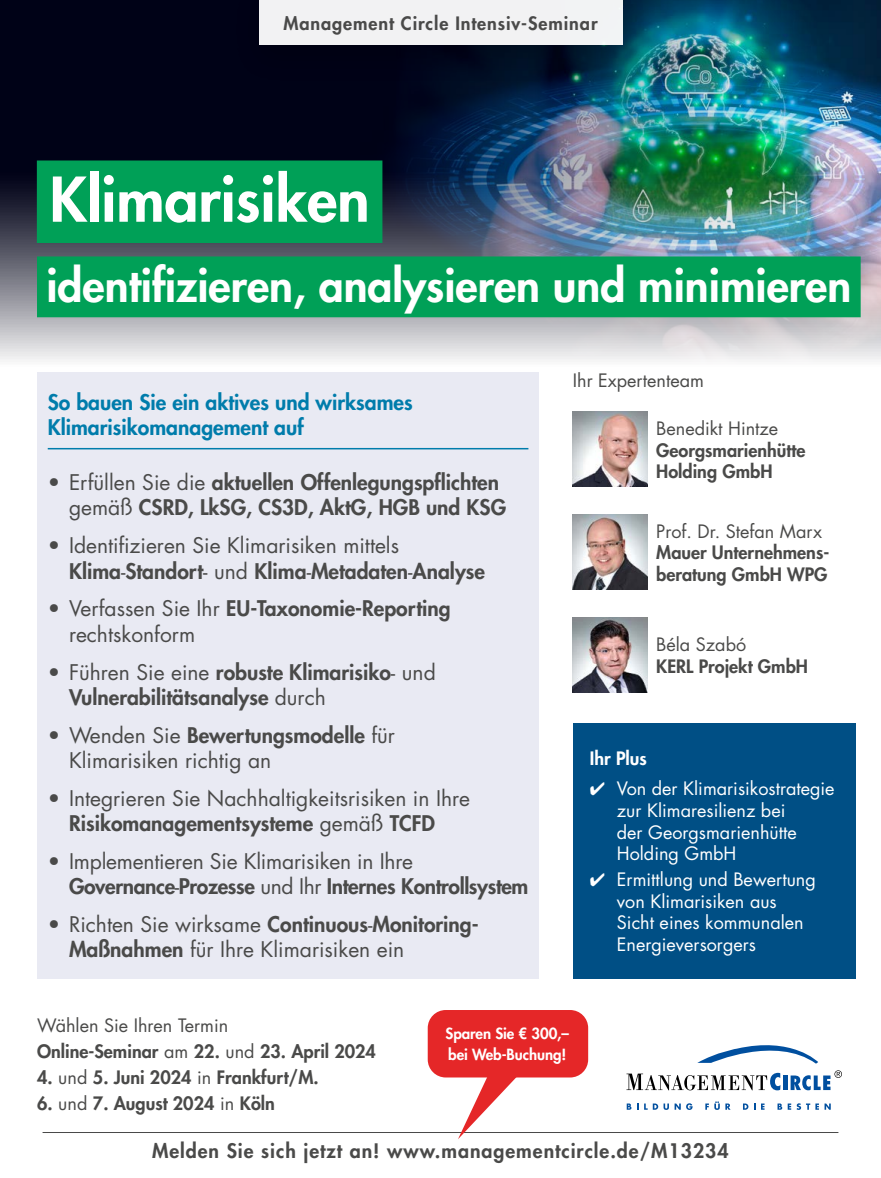
<style>
.page{position:relative;width:881px;height:1178px;background:#fff}
.page>*{position:absolute;margin:0;border:0;box-sizing:border-box;transform-origin:0 0}
.t1{font:800 60px "Futura Std";color:#fff}
.t2{font:800 44.25px "Futura Std";color:#fff}
.t3{font:21px/25.2px "Futura Std";color:#4a4a49}
.t4{font:800 21px/25.2px "Futura Std";color:#4a4a49}
.t5{font:800 21px/25.2px "Futura Std";color:#007cab}
.t6{font:800 19.5px "Futura Std";letter-spacing:.05em;color:#4a4a49}
.t7{font:800 18px/21.6px "Futura Std";color:#4a4a49}
.t8{font:18px/21.6px "Futura Std";color:#fff}
.t9{font:18px "Futura Std";color:#4a4a49}
.t10{font:800 18px "Futura Std";letter-spacing:.05em;color:#4a4a49}
.t11{font:800 18px "Futura Std";color:#fff}
.t12{font:800 15px/21px "Futura Std";letter-spacing:-.005em;color:#fff}
.s1{font-weight:400}
.s2{font-weight:800}
</style>
<div class="page">
<svg style="left:0;top:0;width:312px;height:360px;fill:#000217"></svg>
<img style="left:312px;top:0;width:568px;height:360px">
<svg style="left:626px;top:1103px;width:12px;height:7px"></svg>
<svg style="left:644px;top:1103px;width:24px;height:7px"></svg>
<svg style="left:674px;top:1103px;width:18px;height:7px"></svg>
<svg style="left:705px;top:1103px;width:3px;height:7px"></svg>
<svg style="left:714px;top:1101px;width:5px;height:9px"></svg>
<svg style="left:725px;top:1103px;width:5px;height:7px"></svg>
<svg style="left:743px;top:1103px;width:21px;height:7px"></svg>
<svg style="left:777px;top:1103px;width:13px;height:7px"></svg>
<svg style="left:796px;top:1103px;width:22px;height:7px"></svg>
<svg style="left:824px;top:1103px;width:6px;height:7px"></svg>
<div style="left:782px;top:1075px;width:5px;height:15px;background:#004f9f"></div>
<svg style="left:697px;top:1045px;width:120px;height:18px"></svg>
<svg style="left:626px;top:1073px;width:154px;height:17px"></svg>
<svg style="left:790px;top:1070px;width:51px;height:20px"></svg>
<div style="left:230px;top:0;width:419px;height:86px;background:#000;opacity:.25"></div>
<div style="left:259px;top:0;width:363px;height:45px;background:#f2f2f3"></div>
<div style="left:572px;top:723px;width:283px;height:255px;background:#004f85"></div>
<div style="left:37px;top:372px;width:502px;height:606px;background:#e9eaf3"></div>
<hr style="left:48px;top:448px;width:480px;height:1px;background:#007cab">
<div style="left:37px;top:160px;width:345px;height:83px;background:#00a057"></div>
<div style="left:37px;top:256px;width:823px;height:61px;background:#00a057"></div>
<hr style="left:43px;top:1132px;width:795px;height:1px;background:#4a4a49">
<img style="left:572px;top:617px;width:75px;height:75px">
<img style="left:572px;top:514px;width:75px;height:75px">
<img style="left:572px;top:412px;width:75px;height:75px">
<svg style="left:458px;top:1077px;width:69px;height:62px"></svg>
<div style="left:427px;top:1010px;width:161px;height:67px;background:#e52728;border-radius:18px"></div>
<p class="t10" style="left:283px;top:12px;width:315px">Management Circle Intensiv-Seminar</p>
<h1 class="t1" style="left:50px;top:162px;width:321px">Klimarisiken</h1>
<h2 class="t2" style="left:46px;top:257px;width:806px">identifizieren, analysieren und minimieren</h2>
<p class="t5" style="left:48px;top:390px;width:366px">So bauen Sie ein aktives und wirksames<br>Klimarisikomanagement auf</p>
<p class="t4" style="left:69px;top:470px;width:438px;text-indent:-21px"><span class="s1">• Erfüllen Sie die</span> aktuellen Offenlegungspflichten <span class="s1">gemäß</span> CSRD, LkSG, CS3D, AktG, HGB und KSG</p>
<p class="t3" style="left:69px;top:533px;width:417px;text-indent:-21px">• Identifizieren Sie Klimarisiken mittels<br><span class="s2">Klima</span>-<span class="s2">Standort</span>- und <span class="s2">Klima</span>-<span class="s2">Metadaten</span>-<span class="s2">Analyse</span></p>
<p class="t3" style="left:69px;top:596px;width:383px;text-indent:-21px">• Verfassen Sie Ihr <span class="s2">EU-Taxonomie-Reporting </span>rechtskonform</p>
<p class="t4" style="left:69px;top:659px;width:368px;text-indent:-21px"><span class="s1">• Führen Sie eine</span> robuste Klimarisiko<span class="s1">- und<br></span>Vulnerabilitätsanalyse <span class="s1">durch</span></p>
<p class="t3" style="left:69px;top:723px;width:327px;text-indent:-21px">• Wenden Sie <span class="s2">Bewertungsmodelle</span> für<br>Klimarisiken richtig an</p>
<p class="t3" style="left:69px;top:786px;width:402px;text-indent:-21px">• Integrieren Sie Nachhaltigkeitsrisiken in Ihre<br><span class="s2">Risikomanagementsysteme</span> gemäß <span class="s2">TCFD</span></p>
<p class="t3" style="left:69px;top:849px;width:460px;text-indent:-21px">• Implementieren Sie Klimarisiken in Ihre<br><span class="s2">Governance</span>-<span class="s2">Prozesse</span> und Ihr <span class="s2">Internes Kontrollsystem</span></p>
<p class="t3" style="left:69px;top:912px;width:411px;text-indent:-21px">• Richten Sie wirksame <span class="s2">Continuous</span>-<span class="s2">Monitoring-<br>Maßnahmen</span> für Ihre Klimarisiken ein</p>
<p class="t9" style="left:572px;top:368px;width:133px">Ihr Expertenteam</p>
<p class="t9" style="left:656px;top:417px;width:123px">Benedikt Hintze</p>
<p class="t7" style="left:656px;top:439px;width:151px">Georgsmarienhütte<br>Holding GmbH</p>
<p class="t9" style="left:656px;top:520px;width:167px">Prof. Dr. Stefan Marx</p>
<p class="t7" style="left:656px;top:542px;width:174px">Mauer Unternehmens&shy;beratung GmbH WPG</p>
<p class="t9" style="left:656px;top:633px;width:91px">Béla Szabó</p>
<p class="t7" style="left:656px;top:655px;width:153px">KERL Projekt GmbH</p>
<p class="t11" style="left:589px;top:747px;width:58px">Ihr Plus</p>
<p class="t8" style="left:616px;top:778px;width:219px;text-indent:-27px">✔ Von der Klimarisikostrategie zur Klimaresilienz bei<br>der Georgsmarienhütte<br>Holding GmbH</p>
<p class="t8" style="left:616px;top:869px;width:200px;text-indent:-27px">✔ Ermittlung und Bewertung von Klimarisiken aus<br>Sicht eines kommunalen<br>Energieversorgers</p>
<p class="t7" style="left:37px;top:1013px;width:340px;line-height:25.8px"><span class="s1">Wählen Sie Ihren Termin<br></span>Online-Seminar <span class="s1">am</span> 22. <span class="s1">und</span> 23. April 2024</p>
<p class="t7" style="left:37px;top:1066px;width:283px">4. <span class="s1">und</span> 5. Juni 2024 <span class="s1">in</span> Frankfurt/M.</p>
<p class="t7" style="left:37px;top:1092px;width:239px">6. <span class="s1">und</span> 7. August 2024 <span class="s1">in</span> Köln</p>
<p class="t12" style="left:445px;top:1023px;width:125px">Sparen Sie € 300,– bei Web-Buchung!</p>
<p class="t6" style="left:152px;top:1139px;width:578px">Melden Sie sich jetzt an! www.managementcircle.de/M13234</p>
</div>
